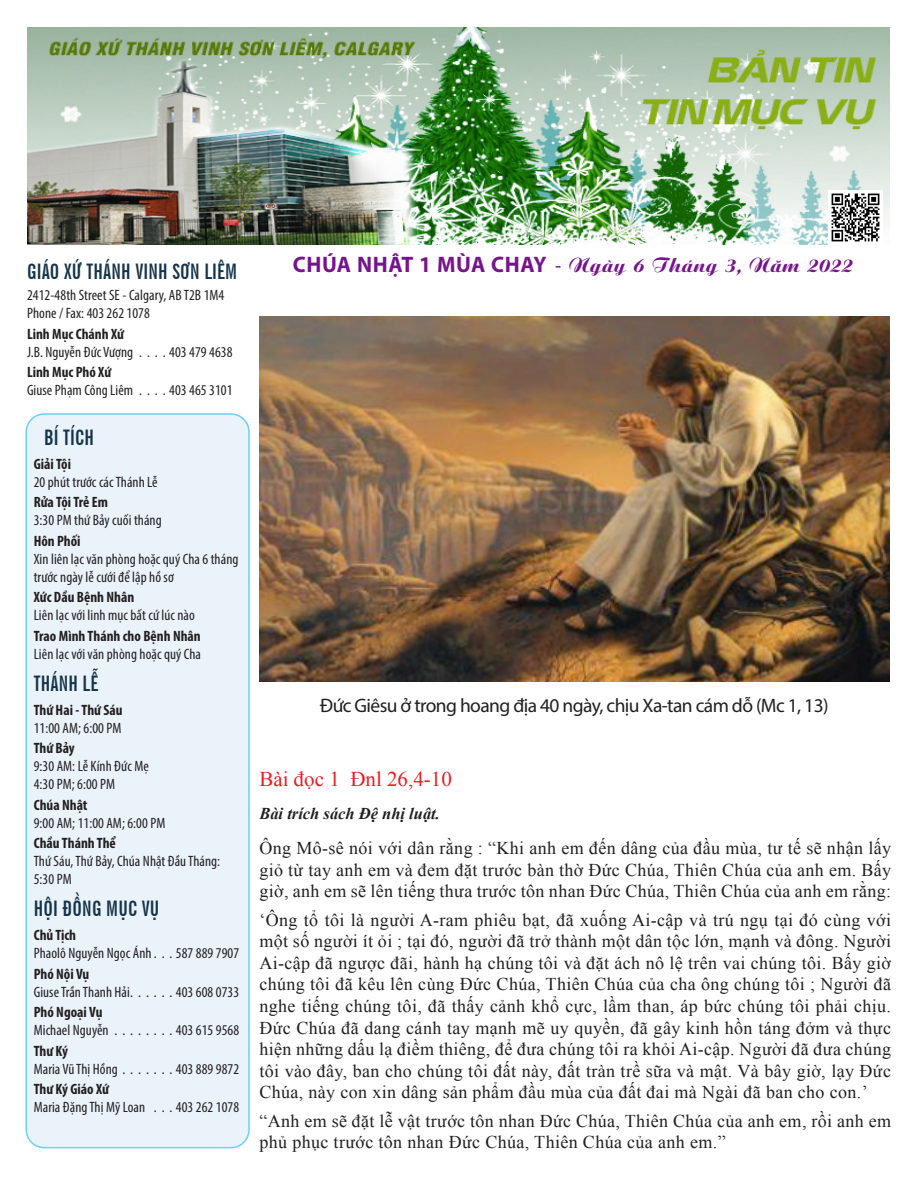
<style>
.page{position:relative;width:918px;height:1188px;background:#fff}
.page>*{position:absolute;margin:0;border:0;box-sizing:border-box;transform-origin:0 0}
.t1{font:700 21px "UVN Tin Tuc Hep Them";letter-spacing:.01em;color:#15344a}
.Bai_Doc{font:21px "Times New Roman";color:#eb1c22}
.CONTENT_BODY_-_12{font:19.5px "Myriad Pro";letter-spacing:-.03em;color:#231f20}
.Bai_Doc-2{font:18px/21.6px "Times New Roman";letter-spacing:.02em;color:#231f20;text-align:justify}
.t2{font:18px "UTM Aristote";letter-spacing:.01em;color:#76158b}
.Bai_Trich_Sach{font:italic 700 16.5px "Times New Roman";color:#231f20}
.NAME_TEL{font:condensed 15px/18px "Myriad Pro";letter-spacing:.005em;color:#231f20}
.Title_Ban_Nghanh{font:700 condensed 15px "Myriad Pro";color:#231f20}
.s1{font-family:"Myriad Pro";font-weight:700;font-size:22.5px}
.s2{font-family:"UTM Amerika Sans";font-size:19.5px}
</style>
<div class="page">
<div style="left:26px;top:414px;width:223px;height:734px;background:#eaf3fa;border-radius:18px"></div>
<div style="left:26px;top:413px;width:224px;height:735px;border:2px solid #6bcff6;border-radius:18px"></div>
<img style="left:27px;top:27px;width:862px;height:217px">
<img style="left:829px;top:190px;width:54px;height:54px">
<img style="left:259px;top:316px;width:630px;height:366px">
<p class="t1" style="left:27px;top:255px;width:212px">GIÁO XỨ THÁNH VINH SƠN LIÊM</p>
<p class="NAME_TEL" style="left:27px;top:286px;width:199px">2412-48th Street SE - Calgary, AB T2B 1M4</p>
<p class="NAME_TEL" style="left:27px;top:304px;width:124px">Phone / Fax: 403 262 1078</p>
<p class="Title_Ban_Nghanh" style="left:27px;top:324px;width:99px">Linh Mục Chánh Xứ</p>
<p class="NAME_TEL" style="left:27px;top:342px;width:111px">J.B. Nguyễn Đức Vượng ....</p>
<p class="NAME_TEL" style="left:169px;top:342px;width:65px">403 479 4638</p>
<p class="Title_Ban_Nghanh" style="left:27px;top:363px;width:86px">Linh Mục Phó Xứ</p>
<p class="NAME_TEL" style="left:27px;top:381px;width:111px">Giuse Phạm Công Liêm ....</p>
<p class="NAME_TEL" style="left:169px;top:381px;width:65px">403 465 3101</p>
<p class="t1" style="left:44px;top:422px;width:51px">BÍ TÍCH</p>
<p class="Title_Ban_Nghanh" style="left:34px;top:455px;width:39px">Giải Tội</p>
<p class="NAME_TEL" style="left:34px;top:473px;width:126px">20 phút trước các Thánh Lễ</p>
<p class="Title_Ban_Nghanh" style="left:34px;top:493px;width:76px">Rửa Tội Trẻ Em</p>
<p class="NAME_TEL" style="left:34px;top:511px;width:130px">3:30 PM thứ Bảy cuối tháng</p>
<p class="Title_Ban_Nghanh" style="left:34px;top:531px;width:48px">Hôn Phối</p>
<p class="NAME_TEL" style="left:34px;top:550px;width:206px">Xin liên lạc văn phòng hoặc quý Cha 6 tháng trước ngày lễ cưới để lập hồ sơ</p>
<p class="Title_Ban_Nghanh" style="left:34px;top:588px;width:102px">Xức Dầu Bệnh Nhân</p>
<p class="NAME_TEL" style="left:34px;top:606px;width:163px">Liên lạc với linh mục bất cứ lúc nào</p>
<p class="Title_Ban_Nghanh" style="left:34px;top:626px;width:169px">Trao Mình Thánh cho Bệnh Nhân</p>
<p class="NAME_TEL" style="left:34px;top:645px;width:169px">Liên lạc với văn phòng hoặc quý Cha</p>
<p class="t1" style="left:34px;top:667px;width:66px">THÁNH LỄ</p>
<p class="Title_Ban_Nghanh" style="left:34px;top:701px;width:90px">Thứ Hai - Thứ Sáu</p>
<p class="NAME_TEL" style="left:34px;top:719px;width:89px">11:00 AM; 6:00 PM</p>
<p class="Title_Ban_Nghanh" style="left:34px;top:739px;width:43px">Thứ Bảy</p>
<p class="NAME_TEL" style="left:34px;top:757px;width:117px">9:30 AM: Lễ Kính Đức Mẹ</p>
<p class="NAME_TEL" style="left:34px;top:775px;width:83px">4:30 PM; 6:00 PM</p>
<p class="Title_Ban_Nghanh" style="left:34px;top:795px;width:55px">Chúa Nhật</p>
<p class="NAME_TEL" style="left:34px;top:814px;width:133px">9:00 AM; 11:00 AM; 6:00 PM</p>
<p class="Title_Ban_Nghanh" style="left:34px;top:834px;width:84px">Chầu Thánh Thể</p>
<p class="NAME_TEL" style="left:34px;top:852px;width:188px">Thứ Sáu, Thứ Bảy, Chúa Nhật Đầu Tháng:<br>5:30 PM</p>
<p class="t1" style="left:34px;top:893px;width:127px">HỘI ĐỒNG MỤC VỤ</p>
<p class="Title_Ban_Nghanh" style="left:34px;top:926px;width:44px">Chủ Tịch</p>
<p class="NAME_TEL" style="left:34px;top:944px;width:207px">Phaolô Nguyễn Ngọc Ánh . . . 587 889 7907</p>
<p class="Title_Ban_Nghanh" style="left:34px;top:964px;width:57px">Phó Nội Vụ</p>
<p class="NAME_TEL" style="left:34px;top:983px;width:207px">Giuse Trần Thanh Hải . . . . . . 403 608 0733</p>
<p class="Title_Ban_Nghanh" style="left:34px;top:1003px;width:70px">Phó Ngoại Vụ</p>
<p class="NAME_TEL" style="left:34px;top:1021px;width:80px">Michael Nguyễn ........</p>
<p class="NAME_TEL" style="left:176px;top:1021px;width:65px">403 615 9568</p>
<p class="Title_Ban_Nghanh" style="left:34px;top:1041px;width:36px">Thư Ký</p>
<p class="NAME_TEL" style="left:34px;top:1060px;width:88px">Maria Vũ Thị Hồng .......</p>
<p class="NAME_TEL" style="left:176px;top:1060px;width:65px">403 889 9872</p>
<p class="Title_Ban_Nghanh" style="left:34px;top:1080px;width:77px">Thư Ký Giáo Xứ</p>
<p class="NAME_TEL" style="left:34px;top:1098px;width:119px">Maria Đặng Thị Mỹ Loan ...</p>
<p class="NAME_TEL" style="left:176px;top:1098px;width:65px">403 262 1078</p>
<p class="t2" style="left:293px;top:250px;width:562px"><span class="s1">CHÚA NHẬT 1 MÙA CHAY</span> <span class="s2">-</span> Ngày 6 Tháng 3, Năm 2022</p>
<p class="CONTENT_BODY_-_12" style="left:320px;top:694px;width:510px">Đức Giêsu ở trong hoang địa 40 ngày, chịu Xa-tan cám dỗ (Mc 1, 13)</p>
<p class="Bai_Doc" style="left:259px;top:765px;width:194px">Bài đọc 1 Đnl 26,4-10</p>
<p class="Bai_Trich_Sach" style="left:259px;top:802px;width:182px">Bài trích sách Đệ nhị luật.</p>
<p class="Bai_Doc-2" style="left:259px;top:837px;width:633px">Ông Mô-sê nói với dân rằng : “Khi anh em đến dâng của đầu mùa, tư tế sẽ nhận lấy giỏ từ tay anh em và đem đặt trước bàn thờ Đức Chúa, Thiên Chúa của anh em. Bấy giờ, anh em sẽ lên tiếng thưa trước tôn nhan Đức Chúa, Thiên Chúa của anh em rằng:</p>
<p class="Bai_Doc-2" style="left:259px;top:909px;width:633px">‘Ông tổ tôi là người A-ram phiêu bạt, đã xuống Ai-cập và trú ngụ tại đó cùng với một số người ít ỏi ; tại đó, người đã trở thành một dân tộc lớn, mạnh và đông. Người Ai-cập đã ngược đãi, hành hạ chúng tôi và đặt ách nô lệ trên vai chúng tôi. Bấy giờ chúng tôi đã kêu lên cùng Đức Chúa, Thiên Chúa của cha ông chúng tôi ; Người đã nghe tiếng chúng tôi, đã thấy cảnh khổ cực, lầm than, áp bức chúng tôi phải chịu.<br>Đức Chúa đã dang cánh tay mạnh mẽ uy quyền, đã gây kinh hồn táng đởm và thực hiện những dấu lạ điềm thiêng, để đưa chúng tôi ra khỏi Ai-cập. Người đã đưa chúng tôi vào đây, ban cho chúng tôi đất này, đất tràn trề sữa và mật. Và bây giờ, lạy Đức Chúa, này con xin dâng sản phẩm đầu mùa của đất đai mà Ngài đã ban cho con.’</p>
<p class="Bai_Doc-2" style="left:259px;top:1110px;width:633px">“Anh em sẽ đặt lễ vật trước tôn nhan Đức Chúa, Thiên Chúa của anh em, rồi anh em phủ phục trước tôn nhan Đức Chúa, Thiên Chúa của anh em.”</p>
</div>
